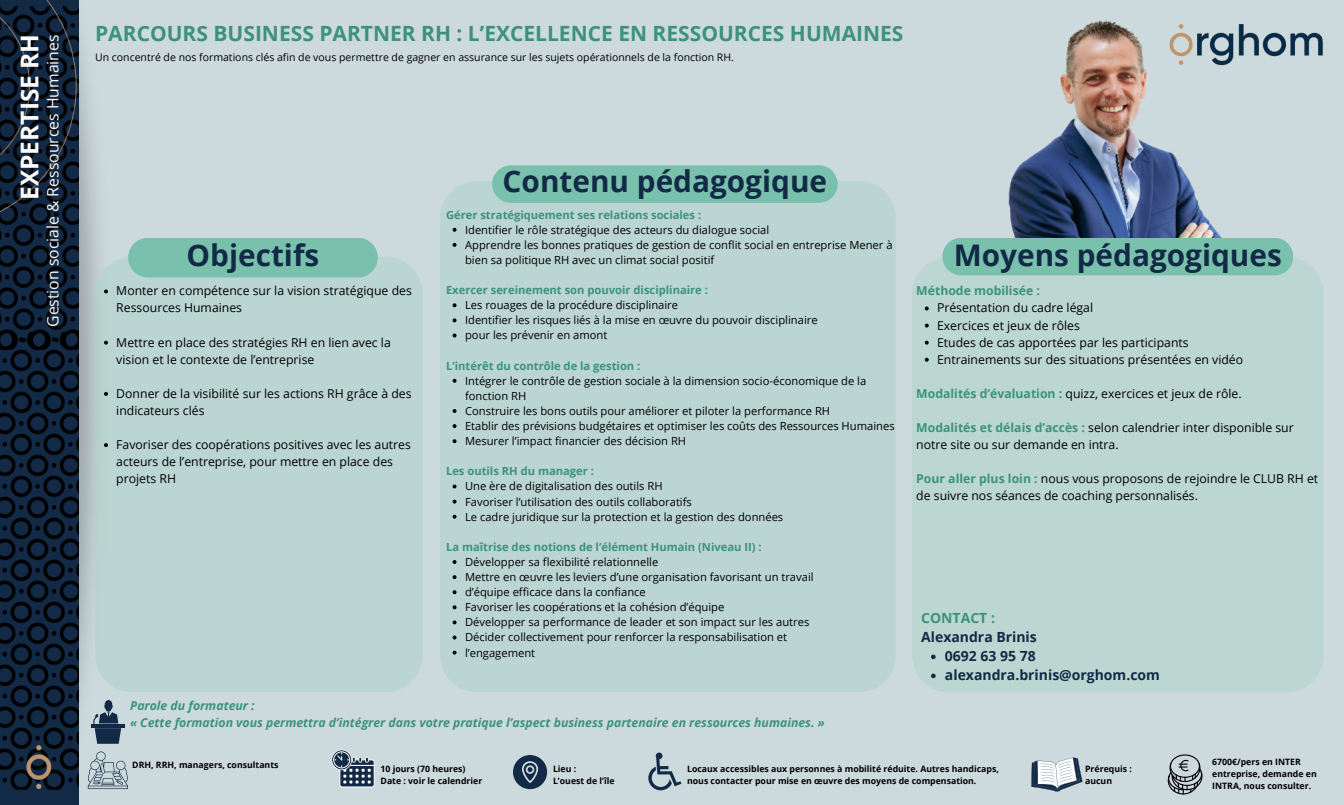
<style>
.page{position:relative;width:1344px;height:805px;background:#cddadd}
.page>*{position:absolute;margin:0;border:0;box-sizing:border-box;transform-origin:0 0}
.t1{font:700 29.75px "Open Sans";color:#122a46}
.t2{font:700 24.5px "Open Sans";color:#fdfbf8}
.t3{font:700 21px "Open Sans";color:#3c927a}
.t4{font:15.75px "Open Sans";color:#fdfbf8}
.t5{font:700 14px/19.1px "Open Sans";color:#122a46}
.t6{font:12.25px/17.1px "Open Sans";color:#000}
.t7{font:italic 700 12.25px "Open Sans";color:#3c927a}
.t8{font:700 12.25px "Open Sans";color:#3c927a}
.t9{font:11.2px/15px "Open Sans";color:#000}
.t10{font:700 11.2px "Open Sans";color:#3c927a}
.t11{font:10.5px "Open Sans";color:#000}
.t12{font:700 8.75px/11.8px "Open Sans";color:#000}
.s1{font-weight:700;color:#3c927a}
.s2{color:#3c927a}
</style>
<div class="page">
<img style="left:78px;top:0;width:65px;height:805px">
<img style="left:0;top:0;width:78px;height:805px">
<div style="left:440px;top:181px;width:456px;height:511px;background:#bbd6d2"></div>
<div style="left:912px;top:258px;width:412px;height:434px;background:#bcd7d2"></div>
<img style="left:1008px;top:20px;width:217px;height:218px">
<div style="left:95px;top:256px;width:328px;height:436px;background:#bbd6d2"></div>
<svg style="left:88px;top:751px;width:40px;height:38px"></svg>
<svg style="left:331px;top:749px;width:44px;height:38px"></svg>
<svg style="left:648px;top:752px;width:33px;height:38px"></svg>
<svg style="left:513px;top:755px;width:34px;height:34px"></svg>
<svg style="left:1031px;top:757px;width:51px;height:34px"></svg>
<svg style="left:1168px;top:754px;width:35px;height:40px"></svg>
<hr style="left:91px;top:724px;width:34px;height:3px;background:#122a46">
<svg style="left:93px;top:700px;width:28px;height:43px"></svg>
<div style="left:128px;top:238px;width:250px;height:39px;background:#7ac1ad;border-radius:20px"></div>
<div style="left:492px;top:165px;width:346px;height:38px;background:#7ac1ad;border-radius:19px"></div>
<div style="left:942px;top:238px;width:351px;height:37px;background:#7ac1ad;border-radius:19px"></div>
<svg style="left:453px;top:228px;width:4px;height:4px"></svg>
<svg style="left:453px;top:243px;width:4px;height:4px"></svg>
<svg style="left:453px;top:303px;width:4px;height:4px"></svg>
<svg style="left:453px;top:318px;width:4px;height:4px"></svg>
<svg style="left:453px;top:333px;width:4px;height:4px"></svg>
<svg style="left:453px;top:379px;width:4px;height:4px"></svg>
<svg style="left:453px;top:409px;width:4px;height:4px"></svg>
<svg style="left:453px;top:424px;width:4px;height:4px"></svg>
<svg style="left:453px;top:439px;width:4px;height:4px"></svg>
<svg style="left:453px;top:484px;width:4px;height:4px"></svg>
<svg style="left:453px;top:499px;width:4px;height:4px"></svg>
<svg style="left:453px;top:514px;width:4px;height:4px"></svg>
<svg style="left:453px;top:560px;width:4px;height:4px"></svg>
<svg style="left:453px;top:575px;width:4px;height:4px"></svg>
<svg style="left:453px;top:590px;width:4px;height:4px"></svg>
<svg style="left:453px;top:605px;width:4px;height:4px"></svg>
<svg style="left:453px;top:620px;width:4px;height:4px"></svg>
<svg style="left:453px;top:635px;width:4px;height:4px"></svg>
<svg style="left:453px;top:650px;width:4px;height:4px"></svg>
<img style="left:24px;top:742px;width:29px;height:47px">
<svg style="left:104px;top:289px;width:4px;height:4px"></svg>
<svg style="left:104px;top:341px;width:4px;height:3px"></svg>
<svg style="left:104px;top:392px;width:4px;height:4px"></svg>
<svg style="left:104px;top:443px;width:4px;height:4px"></svg>
<svg style="left:925px;top:306px;width:4px;height:4px"></svg>
<svg style="left:925px;top:323px;width:4px;height:4px"></svg>
<svg style="left:925px;top:341px;width:4px;height:3px"></svg>
<svg style="left:925px;top:358px;width:4px;height:4px"></svg>
<img style="left:1168px;top:21px;width:155px;height:44px">
<svg style="left:931px;top:654px;width:5px;height:5px"></svg>
<svg style="left:931px;top:673px;width:5px;height:5px"></svg>
<p class="t2" style="left:12px;top:200px;width:168px;rotate:-90deg">EXPERTISE RH</p>
<p class="t4" style="left:42px;top:327px;width:294px;rotate:-90deg">Gestion sociale &amp; Ressources Humaines</p>
<p class="t3" style="left:95px;top:19px;width:810px">PARCOURS BUSINESS PARTNER RH : L’EXCELLENCE EN RESSOURCES HUMAINES</p>
<p class="t11" style="left:95px;top:50px;width:640px">Un concentré de nos formations clés afin de vous permettre de gagner en assurance sur les sujets opérationnels de la fonction RH.</p>
<p class="t1" style="left:187px;top:234px;width:134px">Objectifs</p>
<p class="t6" style="left:116px;top:282px;width:297px">Monter en compétence sur la vision stratégique des<br>Ressources Humaines</p>
<p class="t6" style="left:116px;top:333px;width:276px">Mettre en place des stratégies RH en lien avec la vision et le contexte de l’entreprise</p>
<p class="t6" style="left:116px;top:384px;width:297px">Donner de la visibilité sur les actions RH grâce à des indicateurs clés</p>
<p class="t6" style="left:116px;top:436px;width:296px">Favoriser des coopérations positives avec les autres acteurs de l’entreprise, pour mettre en place des projets RH</p>
<p class="t1" style="left:503px;top:160px;width:326px">Contenu pédagogique</p>
<p class="t10" style="left:446px;top:207px;width:257px">Gérer stratégiquement ses relations sociales :</p>
<p class="t9" style="left:465px;top:222px;width:306px">Identifier le rôle stratégique des acteurs du dialogue social</p>
<p class="t9" style="left:465px;top:237px;width:429px">Apprendre les bonnes pratiques de gestion de conflit social en entreprise Mener à bien sa politique RH avec un climat social positif</p>
<p class="t10" style="left:446px;top:282px;width:263px">Exercer sereinement son pouvoir disciplinaire :</p>
<h3 class="t9" style="left:465px;top:297px;width:215px">Les rouages de la procédure disciplinaire</h3>
<p class="t9" style="left:465px;top:312px;width:354px">Identifier les risques liés à la mise en œuvre du pouvoir disciplinaire</p>
<p class="t9" style="left:465px;top:327px;width:144px">pour les prévenir en amont</p>
<h1 class="t10" style="left:446px;top:357px;width:196px">L’intérêt du contrôle de la gestion :</h1>
<p class="t9" style="left:465px;top:373px;width:403px">Intégrer le contrôle de gestion sociale à la dimension socio-économique de la fonction RH</p>
<p class="t9" style="left:465px;top:403px;width:367px">Construire les bons outils pour améliorer et piloter la performance RH</p>
<p class="t9" style="left:465px;top:418px;width:431px">Etablir des prévisions budgétaires et optimiser les coûts des Ressources Humaines</p>
<p class="t9" style="left:465px;top:433px;width:223px">Mesurer l’impact financier des décision RH</p>
<p class="t10" style="left:446px;top:463px;width:149px">Les outils RH du manager :</p>
<p class="t9" style="left:465px;top:478px;width:199px">Une ère de digitalisation des outils RH</p>
<p class="t9" style="left:465px;top:493px;width:228px">Favoriser l’utilisation des outils collaboratifs</p>
<p class="t9" style="left:465px;top:509px;width:320px">Le cadre juridique sur la protection et la gestion des données</p>
<p class="t10" style="left:446px;top:539px;width:317px">La maîtrise des notions de l’élément Humain (Niveau II) :</p>
<p class="t9" style="left:465px;top:554px;width:195px">Développer sa flexibilité relationnelle</p>
<p class="t9" style="left:465px;top:569px;width:350px">Mettre en œuvre les leviers d’une organisation favorisant un travail</p>
<p class="t9" style="left:465px;top:584px;width:182px">d’équipe efficace dans la confiance</p>
<p class="t9" style="left:465px;top:599px;width:261px">Favoriser les coopérations et la cohésion d’équipe</p>
<p class="t9" style="left:465px;top:614px;width:346px">Développer sa performance de leader et son impact sur les autres</p>
<p class="t9" style="left:465px;top:629px;width:324px">Décider collectivement pour renforcer la responsabilisation et</p>
<p class="t9" style="left:465px;top:644px;width:72px">l’engagement</p>
<h2 class="t7" style="left:130px;top:697px;width:126px">Parole du formateur :</h2>
<h4 class="t7" style="left:130px;top:714px;width:696px">« Cette formation vous permettra d’intégrer dans votre pratique l’aspect business partenaire en ressources humaines. »</h4>
<p class="t1" style="left:954px;top:234px;width:330px">Moyens pédagogiques</p>
<h1 class="t8" style="left:916px;top:282px;width:125px">Méthode mobilisée :</h1>
<h1 class="t6" style="left:937px;top:299px;width:158px">Présentation du cadre légal</h1>
<p class="t6" style="left:937px;top:316px;width:144px">Exercices et jeux de rôles</p>
<p class="t6" style="left:937px;top:333px;width:253px">Etudes de cas apportées par les participants</p>
<p class="t6" style="left:937px;top:350px;width:308px">Entrainements sur des situations présentées en vidéo</p>
<p class="t6" style="left:916px;top:384px;width:327px"><span class="s1">Modalités d’évaluation :</span> quizz, exercices et jeux de rôle.</p>
<p class="t6" style="left:916px;top:418px;width:379px"><span class="s1">Modalités et délais d’accès :</span> selon calendrier inter disponible sur notre site ou sur demande en intra.</p>
<p class="t6" style="left:916px;top:470px;width:404px"><span class="s1">Pour aller plus loin :</span> nous vous proposons de rejoindre le CLUB RH et de suivre nos séances de coaching personnalisés.</p>
<p class="t5" style="left:921px;top:608px;width:117px"><span class="s2">CONTACT :<br></span>Alexandra Brinis</p>
<p class="t5" style="left:945px;top:646px;width:92px">0692 63 95 78</p>
<p class="t5" style="left:945px;top:665px;width:216px">alexandra.brinis@orghom.com</p>
<p class="t12" style="left:132px;top:758px;width:148px">DRH, RRH, managers, consultants</p>
<p class="t12" style="left:381px;top:762px;width:87px">10 jours (70 heures)</p>
<p class="t12" style="left:381px;top:774px;width:103px">Date : voir le calendrier</p>
<p class="t12" style="left:553px;top:762px;width:25px">Lieu :</p>
<p class="t12" style="left:553px;top:774px;width:63px">L’ouest de l’île</p>
<p class="t12" style="left:687px;top:762px;width:313px">Locaux accessibles aux personnes à mobilité réduite. Autres handicaps, nous contacter pour mise en œuvre des moyens de compensation.</p>
<h5 class="t12" style="left:1085px;top:762px;width:48px">Prérequis :</h5>
<p class="t12" style="left:1085px;top:774px;width:29px">aucun</p>
<p class="t12" style="left:1212px;top:755px;width:106px">6700€/pers en INTER entreprise, demande en<br>INTRA, nous consulter.</p>
</div>
